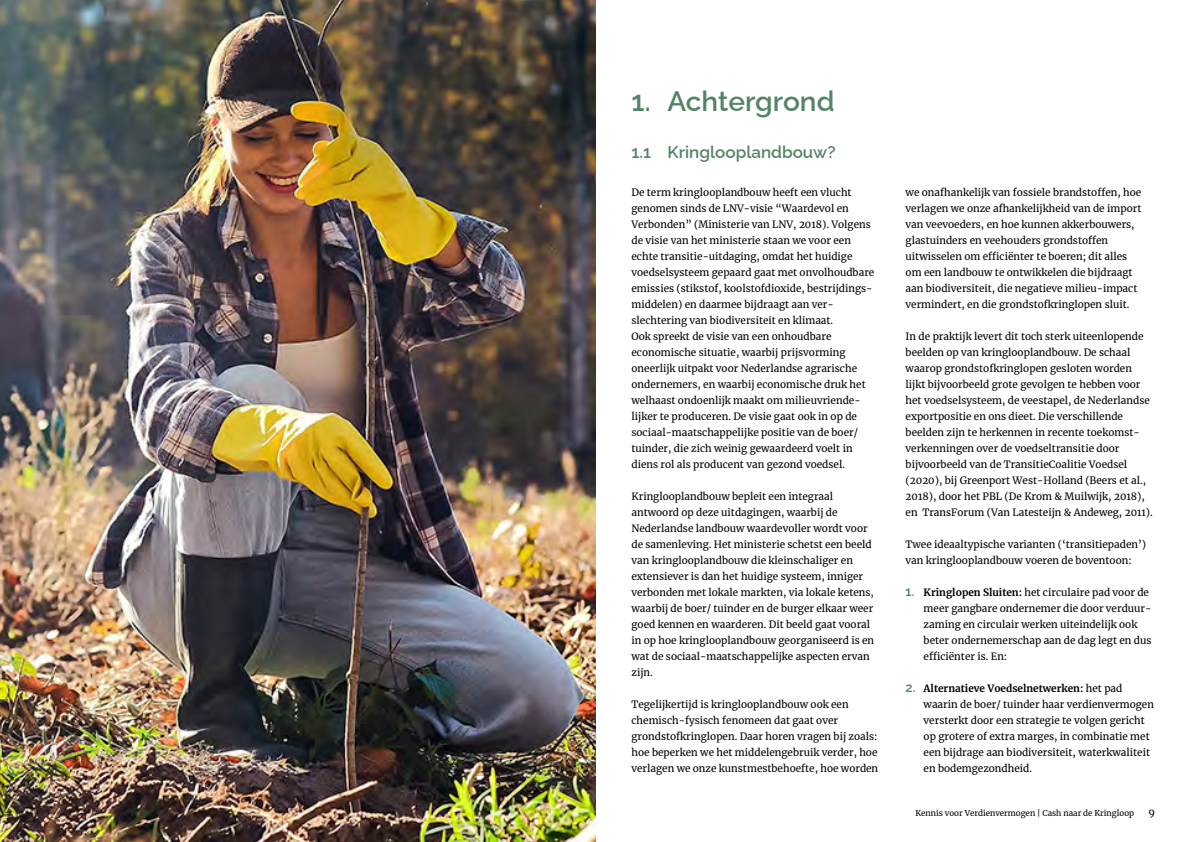
<style>
.page{position:relative;width:1191px;height:842px;background:#fff}
.page>*{position:absolute;margin:0;border:0;box-sizing:border-box;transform-origin:0 0}
.t1{font:600 28px "Raleway";color:#558365}
.t2{font:600 17px "Raleway";color:#558365}
.t3{font:10px/16px "Merriweather";color:#000}
.t4{font:8px "Merriweather";color:#000}
.s1{font-family:"Raleway";font-weight:600;font-size:13px;color:#558365}
.s2{font-weight:700}
</style>
<div class="page">
<img style="left:0;top:0;width:595px;height:842px">
<h1 class="t1" style="left:631px;top:80px;width:204px">1. Achtergrond</h1>
<h2 class="t2" style="left:631px;top:139px;width:206px">1.1 Kringlooplandbouw?</h2>
<p class="t3" style="left:631px;top:184px;width:244px">De term kringlooplandbouw heeft een vlucht genomen sinds de LNV-visie “Waardevol en Verbonden” (Ministerie van LNV, 2018). Volgens de visie van het ministerie staan we voor een echte transitie-uitdaging, omdat het huidige voedselsysteem gepaard gaat met onvolhoudbare emissies (stikstof, koolstofdioxide, bestrijdings&shy;middelen) en daarmee bijdraagt aan ver&shy;slechtering van biodiversiteit en klimaat.<br>Ook spreekt de visie van een onhoudbare economische situatie, waarbij prijsvorming oneerlijk uitpakt voor Nederlandse agrarische ondernemers, en waarbij economische druk het welhaast ondoenlijk maakt om milieuvriende&shy;lijker te produceren. De visie gaat ook in op de sociaal-maatschappelijke positie van de boer/ tuinder, die zich weinig gewaardeerd voelt in diens rol als producent van gezond voedsel.</p>
<p class="t3" style="left:631px;top:488px;width:244px">Kringlooplandbouw bepleit een integraal antwoord op deze uitdagingen, waarbij de Nederlandse landbouw waardevoller wordt voor de samenleving. Het ministerie schetst een beeld van kringlooplandbouw die kleinschaliger en extensiever is dan het huidige systeem, inniger verbonden met lokale markten, via lokale ketens, waarbij de boer/ tuinder en de burger elkaar weer goed kennen en waarderen. Dit beeld gaat vooral in op hoe kringlooplandbouw georganiseerd is en wat de sociaal-maatschappelijke aspecten ervan zijn.</p>
<p class="t3" style="left:631px;top:696px;width:248px">Tegelijkertijd is kringlooplandbouw ook een chemisch-fysisch fenomeen dat gaat over grondstofkringlopen. Daar horen vragen bij zoals: hoe beperken we het middelengebruik verder, hoe verlagen we onze kunstmestbehoefte, hoe worden</p>
<p class="t3" style="left:905px;top:184px;width:237px">we onafhankelijk van fossiele brandstoffen, hoe verlagen we onze afhankelijkheid van de import van veevoeders, en hoe kunnen akkerbouwers, glastuinders en veehouders grondstoffen uitwisselen om efficiënter te boeren; dit alles om een landbouw te ontwikkelen die bijdraagt aan biodiversiteit, die negatieve milieu-impact vermindert, en die grondstofkringlopen sluit.</p>
<p class="t3" style="left:905px;top:328px;width:249px">In de praktijk levert dit toch sterk uiteenlopende beelden op van kringlooplandbouw. De schaal waarop grondstofkringlopen gesloten worden lijkt bijvoorbeeld grote gevolgen te hebben voor het voedselsysteem, de veestapel, de Nederlandse exportpositie en ons dieet. Die verschillende beelden zijn te herkennen in recente toekomst&shy;verkenningen over de voedseltransitie door bijvoorbeeld van de TransitieCoalitie Voedsel (2020), bij Greenport West-Holland (Beers et al., 2018), door het PBL (De Krom &amp; Muilwijk, 2018), en TransForum (Van Latesteijn &amp; Andeweg, 2011).</p>
<p class="t3" style="left:905px;top:536px;width:242px">Twee ideaaltypische varianten (‘transitiepaden’) van kringlooplandbouw voeren de boventoon:</p>
<p class="t3" style="left:923px;top:584px;width:229px;text-indent:-18px"><span class="s1">1.</span> <span class="s2">Kringlopen Sluiten:</span> het circulaire pad voor de meer gangbare ondernemer die door verduur&shy;zaming en circulair werken uiteindelijk ook beter ondernemerschap aan de dag legt en dus efficiënter is. En:</p>
<p class="t3" style="left:923px;top:680px;width:232px;text-indent:-18px"><span class="s1">2.</span> <span class="s2">Alternatieve Voedselnetwerken:</span> het pad waarin de boer/ tuinder haar verdienvermogen versterkt door een strategie te volgen gericht op grotere of extra marges, in combinatie met een bijdrage aan biodiversiteit, waterkwaliteit en bodemgezondheid.</p>
<p class="t4" style="left:915px;top:808px;width:220px">Kennis voor Verdienvermogen | Cash naar de Kringloop</p>
<p class="t3" style="left:1148px;top:804px;width:8px">9</p>
</div>
